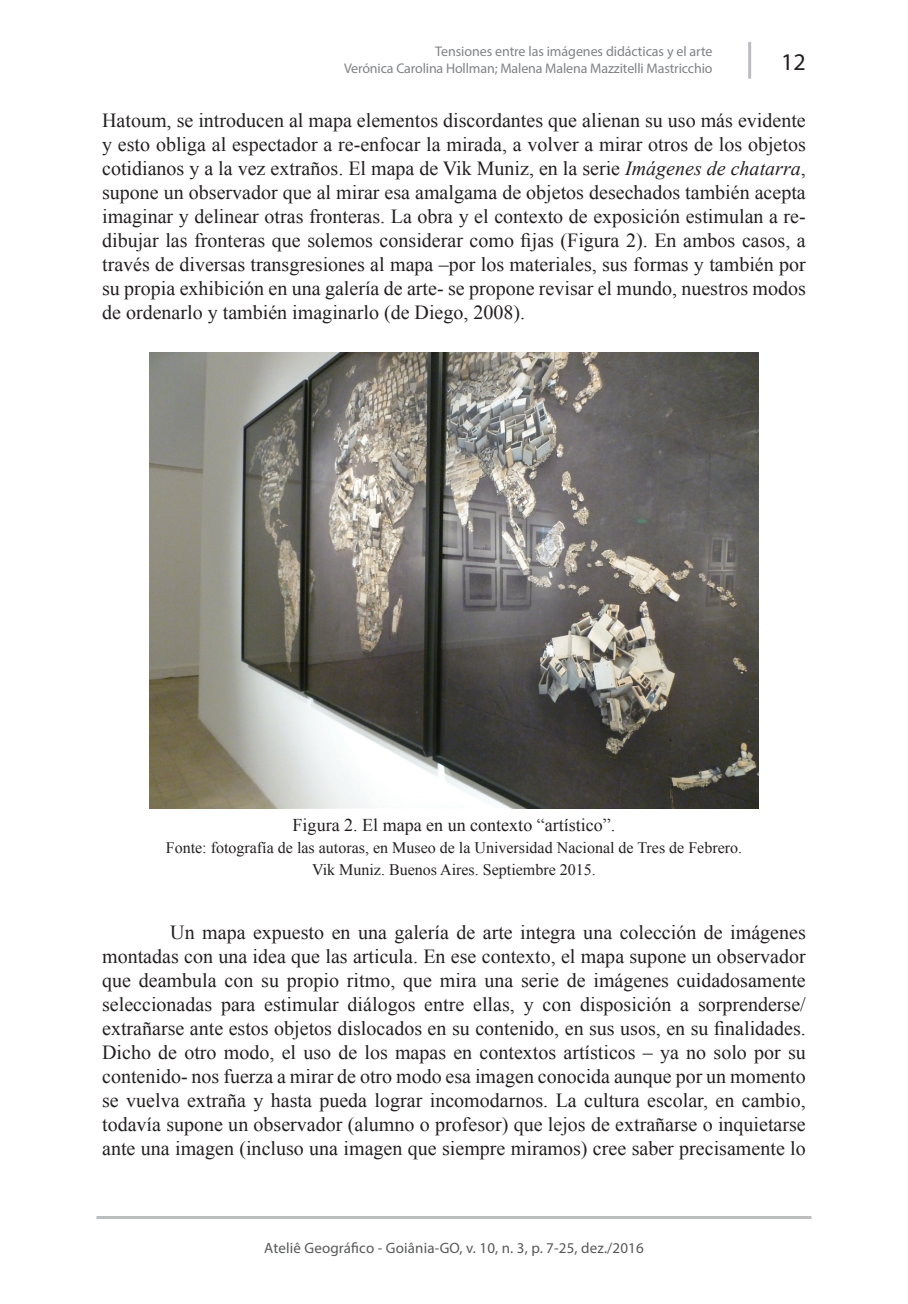
<style>
.page{position:relative;width:908px;height:1304px;background:#fff}
.page>*{position:absolute;margin:0;border:0;box-sizing:border-box;transform-origin:0 0}
.t1{font:24px "Myriad Pro";color:#231f20}
.t2{font:20px/24px "Times New Roman";color:#231f20;text-align:justify}
.t3{font:18px "Times New Roman";color:#231f20}
.t4{font:16px/22px "Times New Roman";color:#231f20;text-align:center}
.t5{font:15px "Myriad Pro";letter-spacing:.01em;color:#57585a}
.t6{font:14px/16.8px "Myriad Pro";letter-spacing:-.01em;color:#808285;text-align:right}
.s1{font-style:italic}
</style>
<div class="page">
<hr style="left:96px;top:1216px;width:715px;height:3px;background:#bcbdc0">
<hr style="left:747px;top:42px;width:3px;height:37px;background:#bcbdc0">
<img style="left:149px;top:353px;width:609px;height:456px">
<p class="t6" style="left:344px;top:43px;width:370px">Tensiones entre las imágenes didácticas y el arte<br>Verónica Carolina Hollman; Malena Malena Mazzitelli Mastricchio</p>
<p class="t1" style="left:780px;top:47px;width:26px">12</p>
<p class="t2" style="left:102px;top:108px;width:705px">Hatoum, se introducen al mapa elementos discordantes que alienan su uso más evidente y esto obliga al espectador a re-enfocar la mirada, a volver a mirar otros de los objetos cotidianos y a la vez extraños. El mapa de Vik Muniz, en la serie <span class="s1">Imágenes de chatarra</span>, supone un observador que al mirar esa amalgama de objetos desechados también acepta imaginar y delinear otras fronteras. La obra y el contexto de exposición estimulan a re&shy;dibujar las fronteras que solemos considerar como fijas (Figura 2). En ambos casos, a través de diversas transgresiones al mapa –por los materiales, sus formas y también por su propia exhibición en una galería de arte- se propone revisar el mundo, nuestros modos de ordenarlo y también imaginarlo (de Diego, 2008).</p>
<p class="t3" style="left:292px;top:813px;width:324px">Figura 2. El mapa en un contexto “artístico”.</p>
<p class="t4" style="left:166px;top:836px;width:577px">Fonte: fotografía de las autoras, en Museo de la Universidad Nacional de Tres de Febrero.<br>Vik Muniz. Buenos Aires. Septiembre 2015.</p>
<p class="t2" style="left:102px;top:920px;width:705px;text-indent:68px">Un mapa expuesto en una galería de arte integra una colección de imágenes montadas con una idea que las articula. En ese contexto, el mapa supone un observador que deambula con su propio ritmo, que mira una serie de imágenes cuidadosamente seleccionadas para estimular diálogos entre ellas, y con disposición a sorprenderse/ extrañarse ante estos objetos dislocados en su contenido, en sus usos, en su finalidades.<br>Dicho de otro modo, el uso de los mapas en contextos artísticos – ya no solo por su contenido- nos fuerza a mirar de otro modo esa imagen conocida aunque por un momento se vuelva extraña y hasta pueda lograr incomodarnos. La cultura escolar, en cambio, todavía supone un observador (alumno o profesor) que lejos de extrañarse o inquietarse ante una imagen (incluso una imagen que siempre miramos) cree saber precisamente lo</p>
<p class="t5" style="left:264px;top:1239px;width:381px">Ateliê Geográfico - Goiânia-GO, v. 10, n. 3, p. 7-25, dez./2016</p>
</div>
